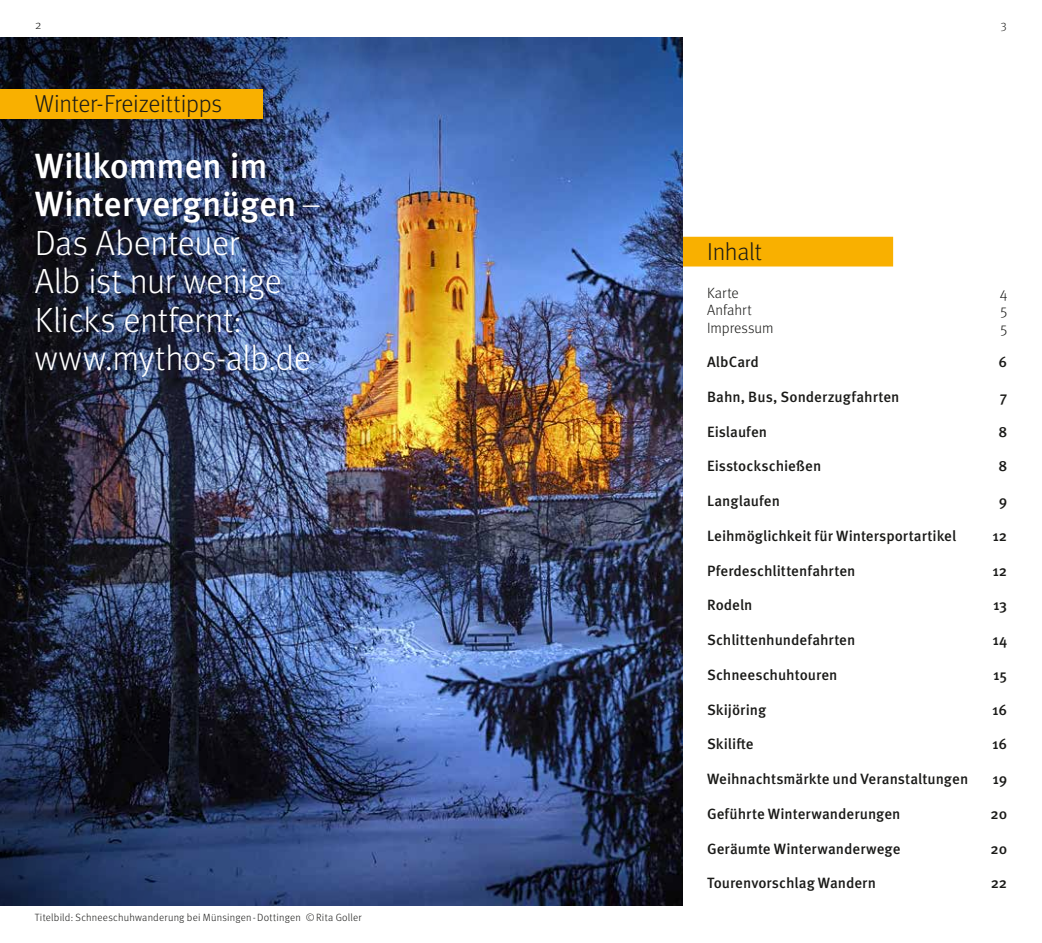
<style>
.page{position:relative;width:1042px;height:943px;background:#fff}
.page>*{position:absolute;margin:0;border:0;box-sizing:border-box;transform-origin:0 0}
.t1{font:300 35px/38.5px "Meta Pro";letter-spacing:-.01em;color:#fff}
.t2{font:300 24.5px "Meta Pro";letter-spacing:-.01em;color:#1a1a18}
.t3{font:500 14.88px "Meta Pro";color:#1a1a18}
.t4{font:300 14.88px "Meta Pro";color:#1a1a18}
.t5{font:300 12.25px "Meta Pro";color:#1a1a18}
.t6{font:300 10.5px "Meta Pro";letter-spacing:.02em;color:#1a1a18}
.s1{font-weight:500}
</style>
<div class="page">
<div style="left:660px;top:237px;width:233px;height:29px;background:#f9b000"></div>
<img style="left:0;top:37px;width:682px;height:868px">
<div style="left:0;top:89px;width:263px;height:30px;background:#f9b000"></div>
<p class="t5" style="left:35px;top:16px;width:8px">2</p>
<p class="t5" style="left:1000px;top:16px;width:8px">3</p>
<h2 class="t2" style="left:35px;top:85px;width:189px">Winter-Freizeittipps</h2>
<h1 class="t1" style="left:35px;top:145px;width:288px"><span class="s1">Willkommen im<br>Wintervergnügen</span>–<br>Das Abenteuer<br>Alb ist nur wenige<br>Klicks entfernt: www.mythos-alb.de</h1>
<p class="t6" style="left:35px;top:909px;width:328px">Titelbild: Schneeschuhwanderung bei Münsingen-Dottingen ©Rita Goller</p>
<h2 class="t2" style="left:707px;top:234px;width:56px">Inhalt</h2>
<p class="t4" style="left:707px;top:282px;width:33px">Karte</p>
<p class="t4" style="left:999px;top:282px;width:9px">4</p>
<p class="t4" style="left:707px;top:299px;width:46px">Anfahrt</p>
<p class="t4" style="left:1000px;top:299px;width:8px">5</p>
<p class="t4" style="left:707px;top:316px;width:68px">Impressum</p>
<p class="t4" style="left:1000px;top:316px;width:8px">5</p>
<p class="t3" style="left:707px;top:350px;width:53px">AlbCard</p>
<p class="t3" style="left:998px;top:350px;width:10px">6</p>
<p class="t3" style="left:707px;top:385px;width:194px">Bahn, Bus, Sonderzugfahrten</p>
<p class="t3" style="left:999px;top:385px;width:9px">7</p>
<p class="t3" style="left:707px;top:420px;width:62px">Eislaufen</p>
<p class="t3" style="left:998px;top:420px;width:10px">8</p>
<p class="t3" style="left:707px;top:455px;width:116px">Eisstockschießen</p>
<p class="t3" style="left:998px;top:455px;width:10px">8</p>
<p class="t3" style="left:707px;top:489px;width:74px">Langlaufen</p>
<p class="t3" style="left:999px;top:489px;width:10px">9</p>
<p class="t3" style="left:707px;top:524px;width:251px">Leihmöglichkeit für Wintersportartikel</p>
<p class="t3" style="left:992px;top:524px;width:16px">12</p>
<p class="t3" style="left:707px;top:559px;width:150px">Pferdeschlittenfahrten</p>
<p class="t3" style="left:992px;top:559px;width:16px">12</p>
<p class="t3" style="left:707px;top:593px;width:47px">Rodeln</p>
<p class="t3" style="left:993px;top:593px;width:16px">13</p>
<p class="t3" style="left:707px;top:628px;width:150px">Schlittenhundefahrten</p>
<p class="t3" style="left:992px;top:628px;width:16px">14</p>
<p class="t3" style="left:707px;top:663px;width:132px">Schneeschuhtouren</p>
<p class="t3" style="left:993px;top:663px;width:16px">15</p>
<p class="t3" style="left:707px;top:698px;width:61px">Skijöring</p>
<p class="t3" style="left:992px;top:698px;width:17px">16</p>
<p class="t3" style="left:707px;top:732px;width:48px">Skilifte</p>
<p class="t3" style="left:992px;top:732px;width:17px">16</p>
<p class="t3" style="left:707px;top:767px;width:263px">Weihnachtsmärkte und Veranstaltungen</p>
<p class="t3" style="left:992px;top:767px;width:16px">19</p>
<p class="t3" style="left:707px;top:802px;width:195px">Geführte Winterwanderungen</p>
<p class="t3" style="left:990px;top:802px;width:18px">20</p>
<p class="t3" style="left:707px;top:836px;width:195px">Geräumte Winterwanderwege</p>
<p class="t3" style="left:990px;top:836px;width:18px">20</p>
<p class="t3" style="left:707px;top:871px;width:171px">Tourenvorschlag Wandern</p>
<p class="t3" style="left:990px;top:871px;width:18px">22</p>
</div>
